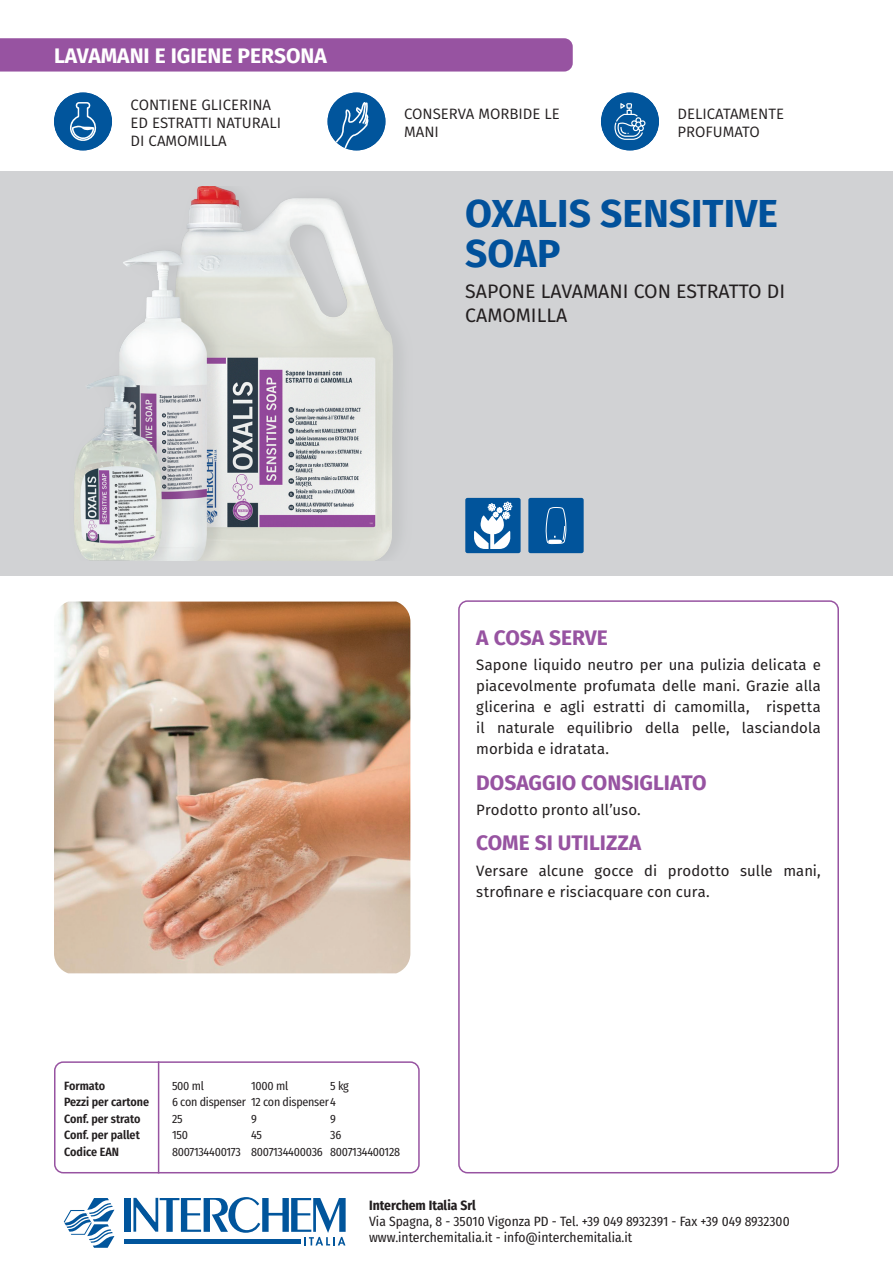
<style>
.page{position:relative;width:893px;height:1263px;background:#fff}
.page>*{position:absolute;margin:0;border:0;box-sizing:border-box;transform-origin:0 0}
.t1{font:700 39px/40.5px "Fira Sans";color:#01519b}
.t2{font:700 21px "Fira Sans";color:#9753a1}
.t3{font:700 21px "Fira Sans";color:#fff}
.t4{font:19.5px/24px "Fira Sans";color:#231f20}
.t5{font:15px/21px "Fira Sans";letter-spacing:.005em;color:#231f20;text-align:justify}
.t6{font:15px/18px "Fira Sans";color:#231f20}
.t7{font:13.5px/16.2px "Fira Sans Condensed";color:#231f20}
.t8{font:700 13.5px "Fira Sans Condensed";color:#231f20}
.t9{font:12px/16.5px "Fira Sans Condensed";letter-spacing:-.02em;color:#231f20}
.t10{font:600 12px/16.5px "Fira Sans Condensed";color:#231f20}
</style>
<div class="page">
<div style="left:0;top:171px;width:893px;height:404px;background:#d1d2d4"></div>
<div style="left:458px;top:600px;width:381px;height:573px;border:2px solid #9753a1;border-radius:9px"></div>
<div style="left:0;top:38px;width:573px;height:34px;background:#9753a1"></div>
<div style="left:54px;top:1061px;width:366px;height:112px;border:2px solid #9753a1;border-radius:9px"></div>
<hr style="left:158px;top:1061px;width:1px;height:112px;background:#9753a1">
<img style="left:74px;top:186px;width:325px;height:374px">
<div style="left:466px;top:499px;width:53px;height:53px;background:#01549b"></div>
<div style="left:465px;top:498px;width:56px;height:55px;border:2px solid #01549b"></div>
<svg style="left:474px;top:502px;width:38px;height:47px"></svg>
<div style="left:530px;top:499px;width:52px;height:53px;background:#01549b"></div>
<div style="left:528px;top:498px;width:56px;height:55px;border:2px solid #01549b"></div>
<svg style="left:546px;top:507px;width:20px;height:37px"></svg>
<img style="left:54px;top:601px;width:356px;height:372px">
<div style="left:54px;top:92px;width:58px;height:58px;background:#01559c;border-radius:50%"></div>
<svg style="left:70px;top:102px;width:27px;height:39px"></svg>
<div style="left:601px;top:92px;width:58px;height:58px;background:#01559c;border-radius:50%"></div>
<svg style="left:614px;top:103px;width:32px;height:37px"></svg>
<div style="left:327px;top:92px;width:58px;height:58px;background:#01559c;border-radius:50%"></div>
<svg style="left:336px;top:102px;width:33px;height:47px"></svg>
<div style="left:124px;top:1239px;width:177px;height:5px;background:#01559c"></div>
<div style="left:124px;top:1198px;width:7px;height:34px;background:#01559c"></div>
<svg style="left:64px;top:1198px;width:50px;height:50px"></svg>
<svg style="left:133px;top:1197px;width:213px;height:48px"></svg>
<h2 class="t3" style="left:54px;top:38px;width:274px">LAVAMANI E IGIENE PERSONA</h2>
<p class="t6" style="left:131px;top:96px;width:152px">CONTIENE GLICERINA<br>ED ESTRATTI NATURALI<br>DI CAMOMILLA</p>
<p class="t6" style="left:678px;top:105px;width:108px">DELICATAMENTE<br>PROFUMATO</p>
<p class="t6" style="left:404px;top:105px;width:157px">CONSERVA MORBIDE LE<br>MANI</p>
<h1 class="t1" style="left:465px;top:190px;width:314px">OXALIS SENSITIVE<br>SOAP</h1>
<h3 class="t4" style="left:465px;top:278px;width:321px">SAPONE LAVAMANI CON ESTRATTO DI<br>CAMOMILLA</h3>
<h2 class="t2" style="left:476px;top:620px;width:133px">A COSA SERVE</h2>
<p class="t5" style="left:476px;top:654px;width:346px">Sapone liquido neutro per una pulizia delicata e piacevolmente profumata delle mani. Grazie alla glicerina e agli estratti di camomilla, rispetta il naturale equilibrio della pelle, lasciandola morbida e idratata.</p>
<h2 class="t2" style="left:476px;top:764px;width:232px">DOSAGGIO CONSIGLIATO</h2>
<p class="t5" style="left:476px;top:799px;width:166px">Prodotto pronto all’uso.</p>
<h2 class="t2" style="left:476px;top:825px;width:166px">COME SI UTILIZZA</h2>
<p class="t5" style="left:476px;top:859px;width:346px">Versare alcune gocce di prodotto sulle mani, strofinare e risciacquare con cura.</p>
<p class="t10" style="left:64px;top:1076px;width:87px">Formato<br>Pezzi per cartone<br>Conf. per strato<br>Conf. per pallet<br>Codice EAN</p>
<p class="t9" style="left:172px;top:1077px;width:165px">500 ml<br>6 con dispenser 12 con dispenser4<br>25<br>150<br>8007134400173</p>
<p class="t9" style="left:251px;top:1077px;width:39px">1000 ml</p>
<p class="t9" style="left:251px;top:1110px;width:73px">9<br>45<br>8007134400036</p>
<p class="t9" style="left:330px;top:1077px;width:20px">5 kg</p>
<p class="t9" style="left:330px;top:1110px;width:71px">9<br>36<br>8007134400128</p>
<p class="t8" style="left:369px;top:1194px;width:108px">Interchem Italia Srl</p>
<p class="t7" style="left:369px;top:1213px;width:422px">Via Spagna, 8 - 35010 Vigonza PD - Tel. +39 049 8932391 - Fax +39 049 8932300 www.interchemitalia.it - info@interchemitalia.it</p>
<p class="t5" style="left:436px;top:1214px;width:22px">212</p>
</div>
